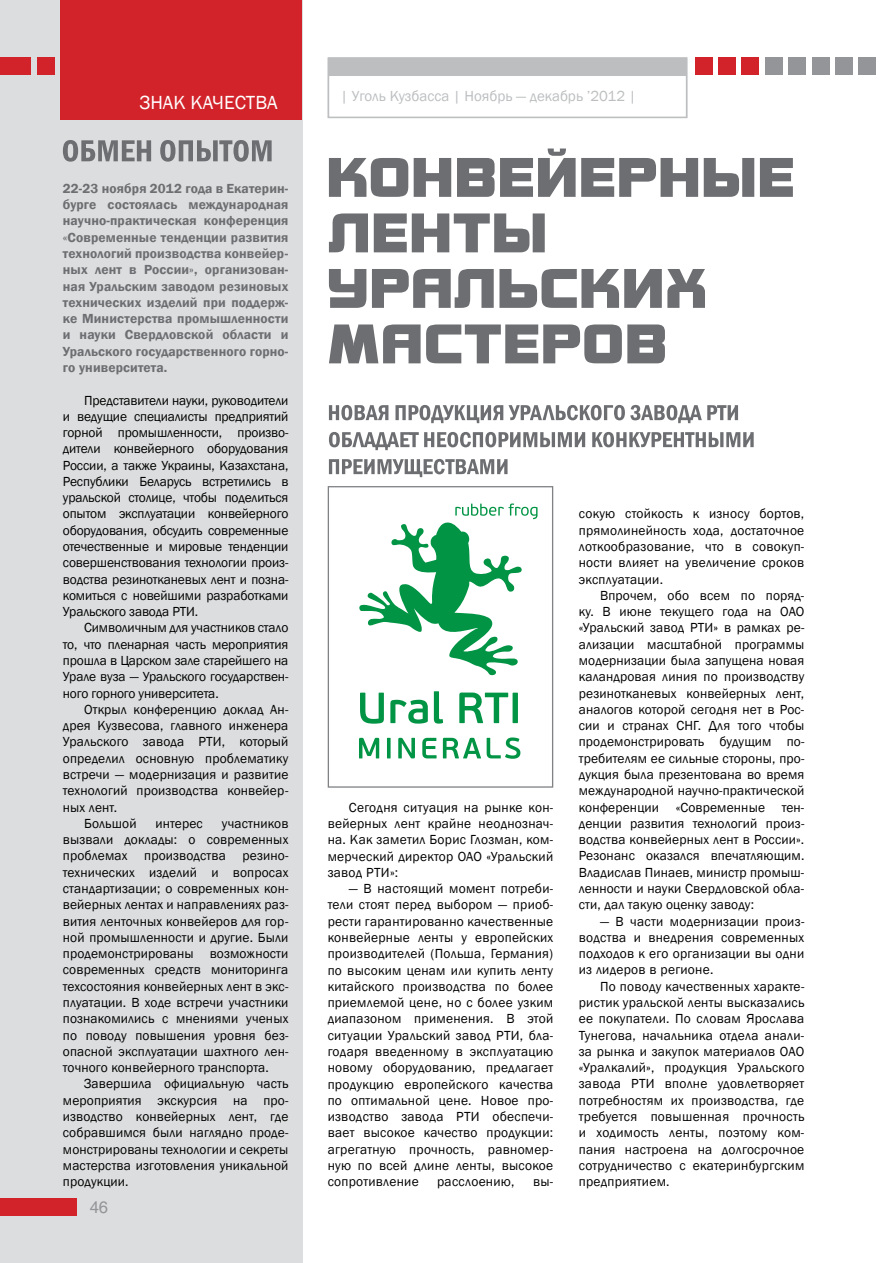
<style>
.page{position:relative;width:881px;height:1263px;background:#fff}
.page>*{position:absolute;margin:0;border:0;box-sizing:border-box;transform-origin:0 0}
.t1{font:19.5px "Franklin Gothic";color:#fff}
.t2{font:16.5px "Helios";color:#939598}
.t3{font:15px "Franklin Gothic";color:#bcbec0}
.t4{font:13.5px/16.4px "Franklin Gothic";letter-spacing:.01em;color:#000;text-align:justify}
.t5{font:600 13.5px/16.4px "Franklin Gothic";letter-spacing:.01em;color:#6d6e71;text-align:justify}
</style>
<div class="page">
<div style="left:0;top:0;width:302px;height:1263px;background:#dcddde"></div>
<svg style="left:63px;top:140px;width:208px;height:22px"></svg>
<div style="left:327px;top:57px;width:360px;height:61px;background:#fff;border:2px solid #bcbec0"></div>
<div style="left:858px;top:58px;width:17px;height:17px;background:#939598"></div>
<div style="left:327px;top:59px;width:359px;height:17px;background:#bcbec0"></div>
<div style="left:0;top:1198px;width:77px;height:17px;background:#d2232a"></div>
<div style="left:37px;top:58px;width:17px;height:17px;background:#d2232a"></div>
<div style="left:0;top:58px;width:30px;height:17px;background:#d2232a"></div>
<div style="left:835px;top:58px;width:17px;height:17px;background:#939598"></div>
<div style="left:811px;top:58px;width:17px;height:17px;background:#939598"></div>
<div style="left:788px;top:58px;width:17px;height:17px;background:#939598"></div>
<div style="left:765px;top:58px;width:17px;height:17px;background:#939598"></div>
<div style="left:741px;top:58px;width:17px;height:17px;background:#d2232a"></div>
<div style="left:718px;top:58px;width:17px;height:17px;background:#d2232a"></div>
<div style="left:694px;top:58px;width:17px;height:17px;background:#d2232a"></div>
<div style="left:60px;top:1px;width:242px;height:119px;background:#d2232a"></div>
<svg style="left:329px;top:149px;width:463px;height:48px"></svg>
<svg style="left:329px;top:213px;width:215px;height:39px"></svg>
<svg style="left:329px;top:269px;width:375px;height:39px"></svg>
<svg style="left:329px;top:324px;width:335px;height:39px"></svg>
<svg style="left:329px;top:405px;width:408px;height:18px"></svg>
<svg style="left:329px;top:432px;width:424px;height:18px"></svg>
<svg style="left:329px;top:459px;width:178px;height:18px"></svg>
<div style="left:327px;top:486px;width:226px;height:302px;background:#fff;border:1px solid #808285"></div>
<svg style="left:360px;top:693px;width:24px;height:31px"></svg>
<svg style="left:390px;top:700px;width:37px;height:24px"></svg>
<svg style="left:433px;top:691px;width:10px;height:33px"></svg>
<svg style="left:459px;top:692px;width:58px;height:31px"></svg>
<svg style="left:359px;top:738px;width:20px;height:20px"></svg>
<svg style="left:387px;top:738px;width:3px;height:20px"></svg>
<svg style="left:398px;top:738px;width:17px;height:20px"></svg>
<svg style="left:422px;top:738px;width:14px;height:20px"></svg>
<svg style="left:442px;top:737px;width:78px;height:22px"></svg>
<svg style="left:359px;top:503px;width:178px;height:173px"></svg>
<h1 class="t1" style="left:140px;top:90px;width:23px">Знак</h1>
<h1 class="t1" style="left:190px;top:90px;width:12px">качества</h1>
<p class="t5" style="left:63px;top:180px;width:227px">22-23 ноября 2012 года в Екатерин&shy;бурге состоялась международная научно-практическая конференция «Современные тенденции развития технологий производства конвейер&shy;ных лент в России», организован&shy;ная Уральским заводом резиновых технических изделий при поддерж&shy;ке Министерства промышленности и науки Свердловской области и Уральского государственного горно&shy;го университета.</p>
<p class="t4" style="left:63px;top:392px;width:227px;text-indent:21px">Представители науки, руководители и ведущие специалисты предприятий горной промышленности, произво&shy;дители конвейерного оборудования России, а также Украины, Казахстана, Республики Беларусь встретились в уральской столице, чтобы поделиться опытом эксплуатации конвейерного оборудования, обсудить современные отечественные и мировые тенденции совершенствования технологии произ&shy;водства резинотканевых лент и позна&shy;комиться с новейшими разработками Уральского завода РТИ.</p>
<p class="t4" style="left:63px;top:620px;width:227px;text-indent:21px">Символичным для участников стало то, что пленарная часть мероприятия прошла в Царском зале старейшего на Урале вуза — Уральского государствен&shy;ного горного университета.</p>
<p class="t4" style="left:84px;top:701px;width:206px">Открыл конференцию доклад Ан-</p>
<p class="t4" style="left:63px;top:718px;width:227px">дрея Кузвесова, главного инженера</p>
<p class="t4" style="left:63px;top:734px;width:227px">Уральского завода РТИ, который</p>
<p class="t4" style="left:63px;top:750px;width:227px">определил основную проблематику</p>
<p class="t4" style="left:63px;top:767px;width:227px">встречи — модернизация и развитие</p>
<p class="t4" style="left:63px;top:783px;width:227px">технологий производства конвейер-</p>
<p class="t4" style="left:63px;top:799px;width:56px">ных лент.</p>
<p class="t4" style="left:84px;top:815px;width:54px">Большой</p>
<p class="t4" style="left:155px;top:815px;width:49px">интерес</p>
<p class="t4" style="left:63px;top:815px;width:227px;text-indent:159px">участников вызвали доклады: о современных проблемах производства резино&shy;технических изделий и вопросах стандартизации; о современных кон&shy;вейерных лентах и направлениях раз&shy;вития ленточных конвейеров для гор&shy;ной промышленности и другие. Были продемонстрированы возможности современных средств мониторинга техсостояния конвейерных лент в экс&shy;плуатации. В ходе встречи участники познакомились с мнениями ученых по поводу повышения уровня без&shy;опасной эксплуатации шахтного лен&shy;точного конвейерного транспорта.</p>
<p class="t4" style="left:63px;top:1076px;width:227px;text-indent:21px">Завершила официальную часть мероприятия экскурсия на про&shy;изводство конвейерных лент, где собравшимся были наглядно проде&shy;монстрированы технологии и секреты мастерства изготовления уникальной продукции.</p>
<p class="t2" style="left:90px;top:1197px;width:20px">46</p>
<p class="t3" style="left:340px;top:87px;width:297px">| Уголь Кузбасса | Ноябрь — декабрь ’2012 |</p>
<p class="t4" style="left:327px;top:799px;width:227px;text-indent:21px">Сегодня ситуация на рынке кон&shy;вейерных лент крайне неоднознач&shy;на. Как заметил Борис Глозман, ком&shy;мерческий директор ОАО «Уральский завод РТИ»:</p>
<p class="t4" style="left:327px;top:881px;width:227px;text-indent:21px">— В настоящий момент потреби&shy;тели стоят перед выбором — приоб&shy;рести гарантированно качественные конвейерные ленты у европейских производителей (Польша, Германия) по высоким ценам или купить ленту китайского производства по более приемлемой цене, но с более узким диапазоном применения. В этой ситуации Уральский завод РТИ, бла&shy;годаря введенному в эксплуатацию новому оборудованию, предлагает продукцию европейского качества по оптимальной цене. Новое про&shy;изводство завода РТИ обеспечи&shy;вает высокое качество продукции: агрегатную прочность, равномер&shy;ную по всей длине ленты, высокое сопротивление</p>
<p class="t4" style="left:437px;top:1174px;width:79px">расслоению,</p>
<p class="t4" style="left:533px;top:1174px;width:22px">вы-</p>
<p class="t4" style="left:578px;top:506px;width:227px">сокую стойкость к износу бортов, прямолинейность хода, достаточное лоткообразование, что в совокуп&shy;ности влияет на увеличение сроков эксплуатации.</p>
<p class="t4" style="left:578px;top:587px;width:227px;text-indent:21px">Впрочем, обо всем по поряд&shy;ку. В июне текущего года на ОАО «Уральский завод РТИ» в рамках ре&shy;ализации масштабной программы модернизации была запущена новая каландровая линия по производству резинотканевых конвейерных лент, аналогов которой сегодня нет в Рос&shy;сии и странах СНГ. Для того чтобы продемонстрировать будущим по&shy;требителям ее сильные стороны, про&shy;дукция была презентована во время международной научно-практической конференции «Современные тен&shy;денции развития технологий произ&shy;водства конвейерных лент в России».<br>Резонанс оказался впечатляющим.<br>Владислав Пинаев, министр промыш&shy;ленности и науки Свердловской обла&shy;сти, дал такую оценку заводу:</p>
<p class="t4" style="left:578px;top:913px;width:227px;text-indent:21px">— В части модернизации произ&shy;водства и внедрения современных подходов к его организации вы одни из лидеров в регионе.</p>
<p class="t4" style="left:578px;top:978px;width:227px;text-indent:21px">По поводу качественных характе&shy;ристик уральской ленты высказались ее покупатели. По словам Ярослава Тунегова, начальника отдела анали&shy;за рынка и закупок материалов ОАО «Уралкалий», продукция Уральского завода РТИ вполне удовлетворяет потребностям их производства, где требуется повышенная прочность и ходимость ленты, поэтому ком&shy;пания настроена на долгосрочное сотрудничество с екатеринбургским предприятием.</p>
</div>
